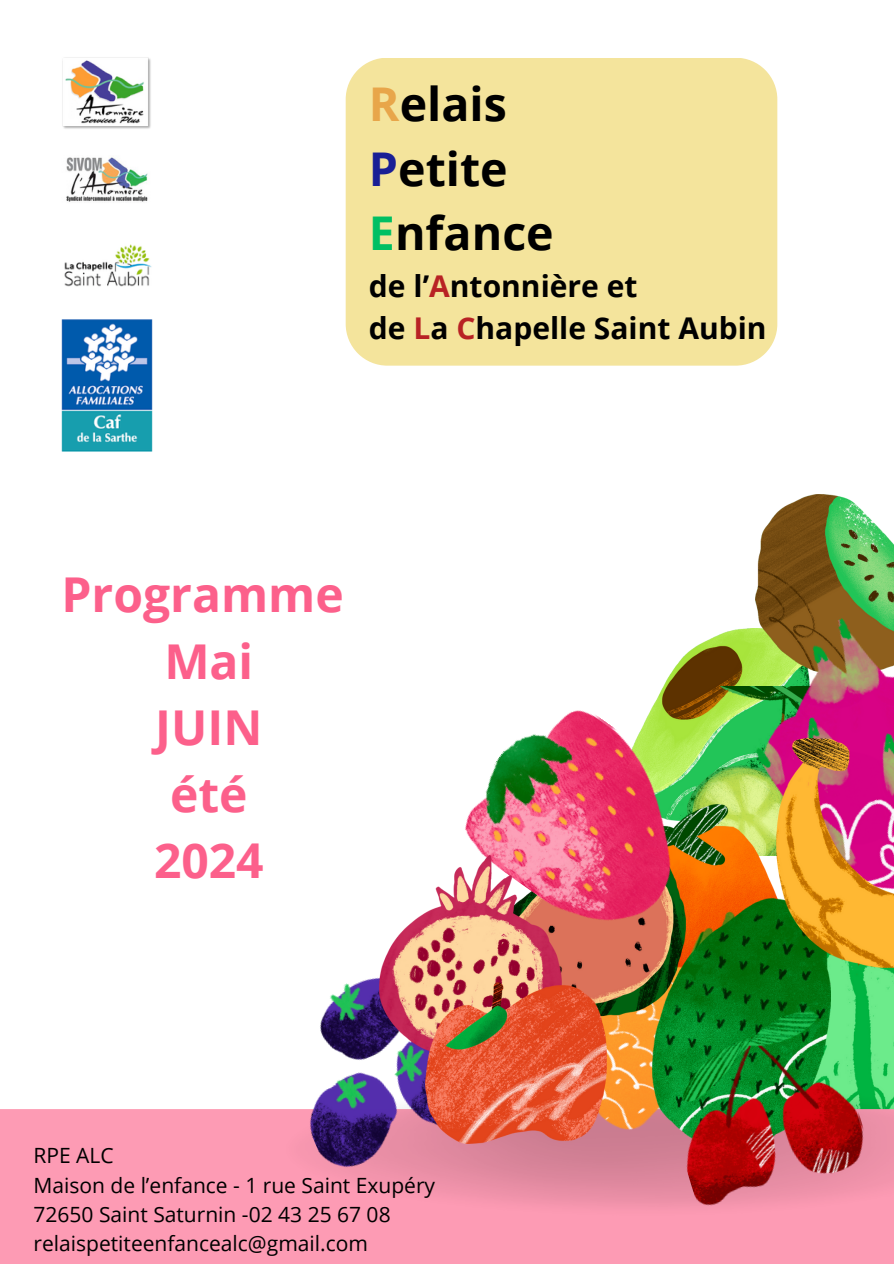
<style>
.page{position:relative;width:894px;height:1264px;background:#fff}
.page>*{position:absolute;margin:0;border:0;box-sizing:border-box;transform-origin:0 0}
.t1{font:700 48px/66.3px "Open Sans";color:#fc608b;text-align:center}
.t2{font:700 46.5px/64.2px "Open Sans";color:#000}
.t3{font:700 30px/41.7px "Open Sans";color:#000}
.t4{font:21px "Open Sans";color:#000}
.s1{color:#e8a64a}
.s2{color:#191f95}
.s3{color:#00bf63}
.s4{color:#b82224}
</style>
<div class="page">
<img style="left:839px;top:967px;width:54px;height:127px">
<div style="left:0;top:1109px;width:893px;height:154px;background:#fd9bb4"></div>
<img style="left:381px;top:1094px;width:512px;height:112px">
<img style="left:62px;top:57px;width:89px;height:72px">
<img style="left:66px;top:157px;width:82px;height:45px">
<img style="left:61px;top:244px;width:91px;height:208px">
<div style="left:345px;top:58px;width:432px;height:307px;background:#f4e49c"></div>
<img style="left:665px;top:635px;width:54px;height:48px">
<img style="left:535px;top:967px;width:304px;height:177px">
<img style="left:310px;top:975px;width:187px;height:203px">
<img style="left:561px;top:953px;width:91px;height:71px">
<img style="left:755px;top:494px;width:138px;height:104px">
<img style="left:465px;top:683px;width:254px;height:270px">
<img style="left:652px;top:873px;width:177px;height:130px">
<img style="left:652px;top:1003px;width:221px;height:203px">
<img style="left:380px;top:855px;width:181px;height:204px">
<img style="left:425px;top:982px;width:181px;height:161px">
<img style="left:719px;top:598px;width:174px;height:324px">
<img style="left:776px;top:738px;width:117px;height:229px">
<h1 class="t2" style="left:369px;top:71px;width:186px"><span class="s1">R</span>elais<br><span class="s2">P</span>etite<br><span class="s3">E</span>nfance</h1>
<h1 class="t3" style="left:369px;top:264px;width:399px">de l’<span class="s4">A</span>ntonnière et<br>de <span class="s4">L</span>a <span class="s4">C</span>hapelle Saint Aubin</h1>
<p class="t1" style="left:61px;top:560px;width:284px">Programme<br>Mai<br>JUIN<br>été<br>2024</p>
<p class="t4" style="left:34px;top:1140px;width:82px">RPE ALC</p>
<p class="t4" style="left:34px;top:1170px;width:403px">Maison de l’enfance - 1 rue Saint Exupéry</p>
<p class="t4" style="left:34px;top:1199px;width:358px">72650 Saint Saturnin -02 43 25 67 08</p>
<p class="t4" style="left:34px;top:1228px;width:336px">relaispetiteenfancealc@gmail.com</p>
</div>
